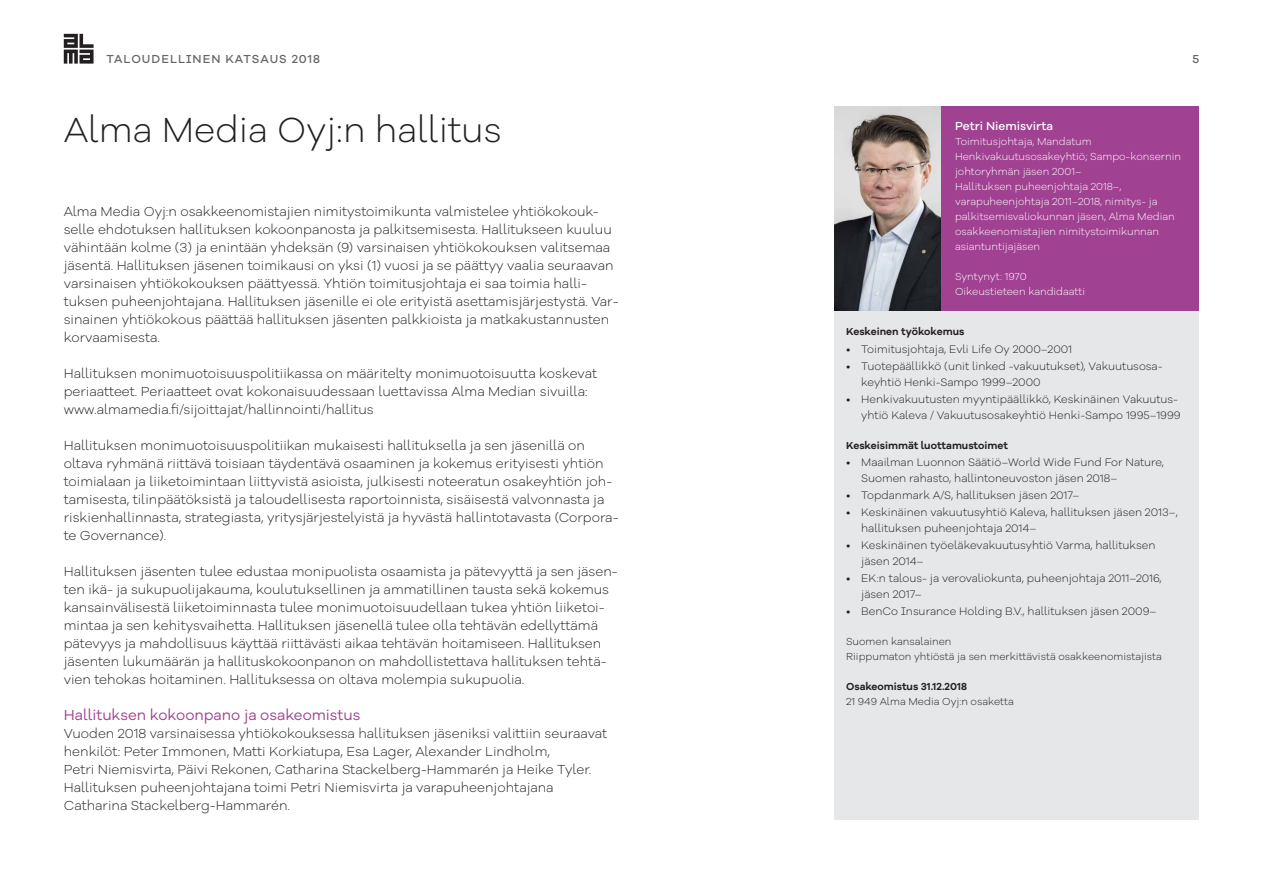
<style>
.page{position:relative;width:1263px;height:893px;background:#fff}
.page>*{position:absolute;margin:0;border:0;box-sizing:border-box;transform-origin:0 0}
.t1{font:300 36px "Galano Grotesque Alt";color:#231f20}
.t2{font:15px "Galano Grotesque Alt";color:#a04191}
.t3{font:300 13.5px/18px "Galano Grotesque Alt";color:#231f20}
.t4{font:500 12px "Galano Grotesque Alt";letter-spacing:.085em;color:#666}
.t5{font:500 12px "Galano Grotesque Alt";color:#fff}
.t6{font:300 11.25px/15.8px "Galano Grotesque Alt";color:#231f20}
.t7{font:300 10.5px/15px "Galano Grotesque Alt";color:#fff}
.t8{font:300 10.5px/15px "Galano Grotesque Alt";color:#231f20}
.t9{font:600 10.5px "Galano Grotesque Alt";color:#231f20}
</style>
<div class="page">
<svg style="left:64px;top:34px;width:30px;height:30px"></svg>
<div style="left:834px;top:268px;width:364px;height:552px;background:#e6e7e9"></div>
<div style="left:940px;top:106px;width:258px;height:205px;background:#a04191"></div>
<img style="left:834px;top:106px;width:106px;height:205px">
<p class="t4" style="left:106px;top:51px;width:215px">TALOUDELLINEN KATSAUS 2018</p>
<p class="t4" style="left:1192px;top:51px;width:8px">5</p>
<h1 class="t1" style="left:64px;top:107px;width:439px">Alma Media Oyj:n hallitus</h1>
<p class="t3" style="left:64px;top:202px;width:556px">Alma Media Oyj:n osakkeenomistajien nimitystoimikunta valmistelee yhtiökokouk&shy;selle ehdotuksen hallituksen kokoonpanosta ja palkitsemisesta. Hallitukseen kuuluu vähintään kolme (3) ja enintään yhdeksän (9) varsinaisen yhtiökokouksen valitsemaa jäsentä. Hallituksen jäsenen toimikausi on yksi (1) vuosi ja se päättyy vaalia seuraavan varsinaisen yhtiökokouksen päättyessä. Yhtiön toimitusjohtaja ei saa toimia halli&shy;tuksen puheenjohtajana. Hallituksen jäsenille ei ole erityistä asettamisjärjestystä. Var&shy;sinainen yhtiökokous päättää hallituksen jäsenten palkkioista ja matkakustannusten korvaamisesta.</p>
<p class="t3" style="left:64px;top:364px;width:535px">Hallituksen monimuotoisuuspolitiikassa on määritelty monimuotoisuutta koskevat periaatteet. Periaatteet ovat kokonaisuudessaan luettavissa Alma Median sivuilla: www.almamedia.fi/sijoittajat/hallinnointi/hallitus</p>
<p class="t3" style="left:64px;top:436px;width:556px">Hallituksen monimuotoisuuspolitiikan mukaisesti hallituksella ja sen jäsenillä on oltava ryhmänä riittävä toisiaan täydentävä osaaminen ja kokemus erityisesti yhtiön toimialaan ja liiketoimintaan liittyvistä asioista, julkisesti noteeratun osakeyhtiön joh&shy;tamisesta, tilinpäätöksistä ja taloudellisesta raportoinnista, sisäisestä valvonnasta ja riskienhallinnasta, strategiasta, yritysjärjestelyistä ja hyvästä hallintotavasta (Corpora&shy;te Governance).</p>
<p class="t3" style="left:64px;top:562px;width:555px">Hallituksen jäsenten tulee edustaa monipuolista osaamista ja pätevyyttä ja sen jäsen&shy;ten ikä- ja sukupuolijakauma, koulutuksellinen ja ammatillinen tausta sekä kokemus kansainvälisestä liiketoiminnasta tulee monimuotoisuudellaan tukea yhtiön liiketoi&shy;mintaa ja sen kehitysvaihetta. Hallituksen jäsenellä tulee olla tehtävän edellyttämä pätevyys ja mahdollisuus käyttää riittävästi aikaa tehtävän hoitamiseen. Hallituksen jäsenten lukumäärän ja hallituskokoonpanon on mahdollistettava hallituksen tehtä&shy;vien tehokas hoitaminen. Hallituksessa on oltava molempia sukupuolia.</p>
<p class="t2" style="left:64px;top:705px;width:298px">Hallituksen kokoonpano ja osakeomistus</p>
<p class="t3" style="left:64px;top:724px;width:545px">Vuoden 2018 varsinaisessa yhtiökokouksessa hallituksen jäseniksi valittiin seuraavat henkilöt: Peter Immonen, Matti Korkiatupa, Esa Lager, Alexander Lindholm,<br>Petri Niemisvirta, Päivi Rekonen, Catharina Stackelberg-Hammarén ja Heike Tyler.<br>Hallituksen puheenjohtajana toimi Petri Niemisvirta ja varapuheenjohtajana Catharina Stackelberg-Hammarén.</p>
<p class="t5" style="left:955px;top:118px;width:100px">Petri Niemisvirta</p>
<p class="t7" style="left:955px;top:134px;width:228px">Toimitusjohtaja, Mandatum Henkivakuutusosakeyhtiö; Sampo-konsernin johtoryhmän jäsen 2001–<br>Hallituksen puheenjohtaja 2018–, varapuheenjohtaja 2011–2018, nimitys- ja palkitsemisvaliokunnan jäsen, Alma Median osakkeenomistajien nimitystoimikunnan asiantuntijajäsen</p>
<p class="t7" style="left:955px;top:269px;width:132px">Syntynyt: 1970<br>Oikeustieteen kandidaatti</p>
<p class="t9" style="left:846px;top:325px;width:120px">Keskeinen työkokemus</p>
<p class="t6" style="left:846px;top:341px;width:227px">• Toimitusjohtaja, Evli Life Oy 2000–2001</p>
<p class="t6" style="left:861px;top:358px;width:303px;text-indent:-15px">• Tuotepäällikkö (unit linked -vakuutukset), Vakuutusosa&shy;keyhtiö Henki-Sampo 1999–2000</p>
<p class="t6" style="left:846px;top:391px;width:336px;text-align:right">• Henkivakuutusten myyntipäällikkö, Keskinäinen Vakuutus&shy;yhtiö Kaleva / Vakuutusosakeyhtiö Henki-Sampo 1995–1999</p>
<p class="t9" style="left:846px;top:438px;width:163px">Keskeisimmät luottamustoimet</p>
<p class="t6" style="left:861px;top:454px;width:304px;text-indent:-15px">• Maailman Luonnon Säätiö–World Wide Fund For Nature,<br>Suomen rahasto, hallintoneuvoston jäsen 2018–</p>
<p class="t6" style="left:846px;top:487px;width:235px">• Topdanmark A/S, hallituksen jäsen 2017–</p>
<p class="t6" style="left:861px;top:504px;width:318px;text-indent:-15px">• Keskinäinen vakuutusyhtiö Kaleva, hallituksen jäsen 2013–, hallituksen puheenjohtaja 2014–</p>
<p class="t6" style="left:861px;top:537px;width:296px;text-indent:-15px">• Keskinäinen työeläkevakuutusyhtiö Varma, hallituksen jäsen 2014–</p>
<p class="t6" style="left:861px;top:570px;width:302px;text-indent:-15px">• EK:n talous- ja verovaliokunta, puheenjohtaja 2011–2016, jäsen 2017–</p>
<p class="t6" style="left:846px;top:603px;width:312px">• BenCo Insurance Holding B.V., hallituksen jäsen 2009–</p>
<p class="t8" style="left:846px;top:634px;width:317px">Suomen kansalainen<br>Riippumaton yhtiöstä ja sen merkittävistä osakkeenomistajista</p>
<p class="t9" style="left:846px;top:680px;width:122px">Osakeomistus 31.12.2018</p>
<p class="t8" style="left:846px;top:694px;width:169px">21 949 Alma Media Oyj:n osaketta</p>
</div>
